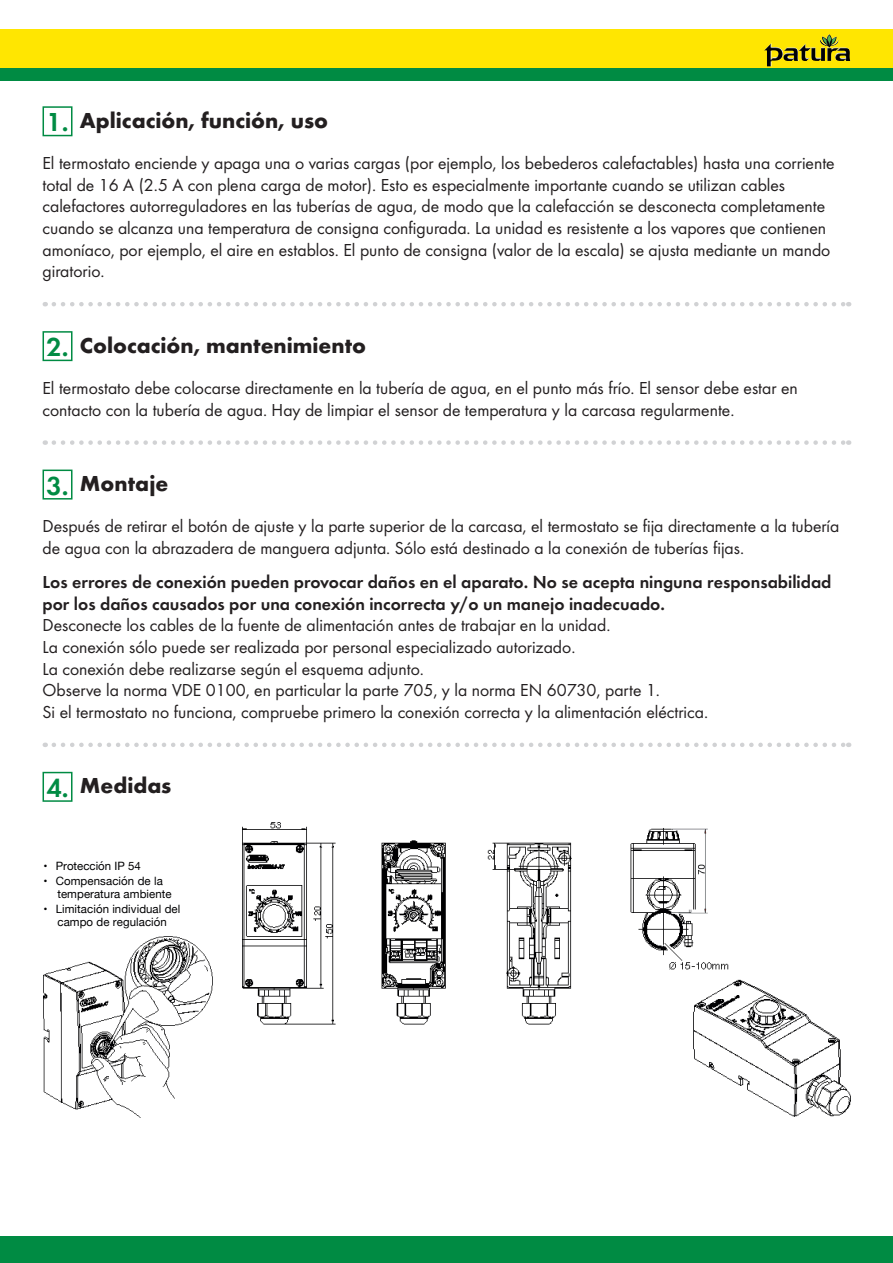
<style>
.page{position:relative;width:893px;height:1263px;background:#fff}
.page>*{position:absolute;margin:0;border:0;box-sizing:border-box;transform-origin:0 0}
.t1{font:600 27px "Futura URW";color:#008b43}
.t2{font:700 22.5px "Futura URW";color:#231f20}
.t3{font:18px/21.6px "Futura URW";color:#231f20}
.t4{font:600 18px/21.6px "Futura URW";color:#231f20}
.t5{font:11.4px/13.2px "Helvetica Neue";letter-spacing:.005em;color:#000002}
</style>
<div class="page">
<div style="left:0;top:1237px;width:893px;height:26px;background:#008b43"></div>
<div style="left:0;top:30px;width:893px;height:38px;background:#ffe601"></div>
<div style="left:0;top:68px;width:893px;height:13px;background:#008b43"></div>
<img style="left:764px;top:34px;width:74px;height:32px">
<img style="left:242px;top:823px;width:609px;height:293px">
<img style="left:43px;top:937px;width:169px;height:180px">
<svg style="left:592px;top:823px;width:259px;height:238px"></svg>
<img style="left:612px;top:824px;width:120px;height:147px">
<img style="left:672px;top:825px;width:38px;height:89px">
<div style="left:43px;top:106px;width:30px;height:30px;border:2px solid #008b43"></div>
<div style="left:43px;top:331px;width:30px;height:30px;border:2px solid #008b43"></div>
<div style="left:43px;top:470px;width:30px;height:30px;border:2px solid #008b43"></div>
<div style="left:43px;top:772px;width:30px;height:30px;border:2px solid #008b43"></div>
<svg style="left:54px;top:302px;width:795px;height:4px"></svg>
<svg style="left:54px;top:440px;width:795px;height:5px"></svg>
<svg style="left:54px;top:743px;width:795px;height:4px"></svg>
<h1 class="t1" style="left:46px;top:103px;width:24px">1.</h1>
<p class="t2" style="left:80px;top:106px;width:250px">Aplicación, función, uso</p>
<p class="t3" style="left:43px;top:152px;width:794px">El termostato enciende y apaga una o varias cargas (por ejemplo, los bebederos calefactables) hasta una corriente total de 16 A (2.5 A con plena carga de motor). Esto es especialmente importante cuando se utilizan cables calefactores autorreguladores en las tuberías de agua, de modo que la calefacción se desconecta completamente cuando se alcanza una temperatura de consigna configurada. La unidad es resistente a los vapores que contienen amoníaco, por ejemplo, el aire en establos. El punto de consigna (valor de la escala) se ajusta mediante un mando giratorio.</p>
<h1 class="t1" style="left:46px;top:327px;width:24px">2.</h1>
<p class="t2" style="left:80px;top:331px;width:288px">Colocación, mantenimiento</p>
<p class="t3" style="left:43px;top:377px;width:757px">El termostato debe colocarse directamente en la tubería de agua, en el punto más frío. El sensor debe estar en contacto con la tubería de agua. Hay de limpiar el sensor de temperatura y la carcasa regularmente.</p>
<h1 class="t1" style="left:46px;top:466px;width:24px">3.</h1>
<p class="t2" style="left:80px;top:469px;width:90px">Montaje</p>
<p class="t3" style="left:43px;top:515px;width:798px">Después de retirar el botón de ajuste y la parte superior de la carcasa, el termostato se fija directamente a la tubería de agua con la abrazadera de manguera adjunta. Sólo está destinado a la conexión de tuberías fijas.</p>
<p class="t4" style="left:43px;top:570px;width:790px">Los errores de conexión pueden provocar daños en el aparato. No se acepta ninguna responsabilidad por los daños causados por una conexión incorrecta y/o un manejo inadecuado.</p>
<p class="t3" style="left:43px;top:614px;width:667px">Desconecte los cables de la fuente de alimentación antes de trabajar en la unidad.<br>La conexión sólo puede ser realizada por personal especializado autorizado.<br>La conexión debe realizarse según el esquema adjunto.<br>Observe la norma VDE 0100, en particular la parte 705, y la norma EN 60730, parte 1.<br>Si el termostato no funciona, compruebe primero la conexión correcta y la alimentación eléctrica.</p>
<h1 class="t1" style="left:46px;top:768px;width:24px">4.</h1>
<p class="t2" style="left:80px;top:772px;width:93px">Medidas</p>
<p class="t5" style="left:43px;top:860px;width:99px">• Protección IP 54</p>
<p class="t5" style="left:57px;top:875px;width:116px;text-indent:-14px">• Compensación de la temperatura ambiente</p>
<p class="t5" style="left:43px;top:903px;width:138px;text-align:center">• Limitación individual del campo de regulación</p>
</div>
